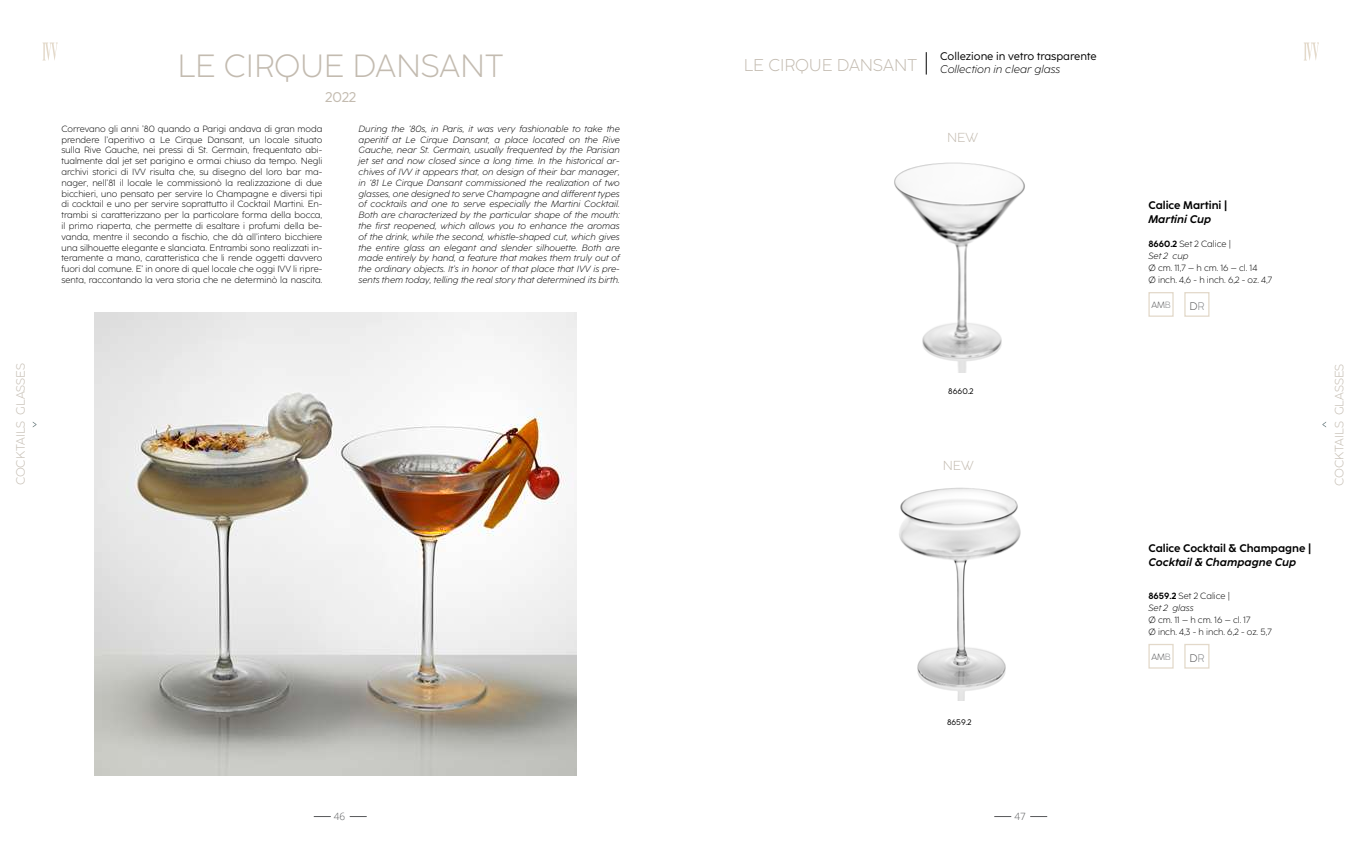
<style>
.page{position:relative;width:1361px;height:842px;background:#fff}
.page>*{position:absolute;margin:0;border:0;box-sizing:border-box;transform-origin:0 0}
.t1{font:300 32px "Coco Sharp";color:#c3bbb0}
.t2{font:300 17px "Coco Sharp";color:#c3bbb0}
.t3{font:14px "Coco Sharp";color:#c3bbb0}
.t4{font:300 13px "Coco Sharp";color:#c3bbb0}
.t5{font:300 12px "Coco Sharp";color:#c3bbb0}
.t6{font:700 11px "Coco Sharp";color:#000}
.t7{font:italic 700 11px "Coco Sharp";color:#000}
.t8{font:11px "Coco Sharp";color:#000}
.t9{font:italic 300 11px "Coco Sharp";color:#000}
.t10{font:300 11px "Coco Sharp";color:#4d4d4f}
.t11{font:300 10px "Open Sans";color:#58595b}
.t12{font:300 9px/10.8px "Coco Sharp";color:#000}
.t13{font:italic 300 9px/10.8px "Coco Sharp";color:#000;text-align:justify}
.t14{font:300 9px "Coco Sharp";letter-spacing:-.01em;color:#4d4d4f}
.t15{font:8px "Coco Sharp";color:#000}
.s1{font-weight:700}
.s2{font-style:italic}
.s3{color:#818386}
</style>
<div class="page">
<div style="left:1148px;top:292px;width:25px;height:25px;background:#fff;border:1px solid #e3d9ca"></div>
<div style="left:1184px;top:292px;width:25px;height:25px;background:#fff;border:1px solid #e3d9ca"></div>
<div style="left:1148px;top:644px;width:25px;height:25px;background:#fff;border:1px solid #e3d9ca"></div>
<div style="left:1184px;top:644px;width:25px;height:25px;background:#fff;border:1px solid #e3d9ca"></div>
<svg style="left:926px;top:52px;width:1px;height:23px"></svg>
<img style="left:94px;top:313px;width:483px;height:463px">
<img style="left:899px;top:487px;width:122px;height:213px">
<img style="left:894px;top:162px;width:131px;height:210px">
<svg style="left:314px;top:816px;width:17px;height:1px"></svg>
<svg style="left:350px;top:816px;width:17px;height:1px"></svg>
<svg style="left:994px;top:816px;width:17px;height:1px"></svg>
<svg style="left:1030px;top:816px;width:17px;height:1px"></svg>
<svg style="left:43px;top:43px;width:15px;height:18px"></svg>
<svg style="left:1304px;top:43px;width:15px;height:18px"></svg>
<h1 class="t1" style="left:177px;top:45px;width:68px">le cirque</h1>
<h1 class="t1" style="left:353px;top:45px;width:22px">dansant</h1>
<h3 class="t3" style="left:325px;top:88px;width:32px">2022</h3>
<p class="t12" style="left:61px;top:123px;width:262px;text-align:justify">Correvano gli anni ’80 quando a Parigi andava di gran moda prendere l’aperitivo a Le Cirque Dansant, un locale situato sulla Rive Gauche, nei pressi di St. Germain, frequentato abi&shy;tualmente dal jet set parigino e ormai chiuso da tempo. Negli archivi storici di IVV risulta che, su disegno del loro bar ma&shy;nager, nell’81 il locale le commissionò la realizzazione di due bicchieri, uno pensato per servire lo Champagne e diversi tipi di cocktail e uno per servire soprattutto il Cocktail Martini. En&shy;trambi si caratterizzano per la particolare forma della bocca, il primo riaperta, che permette di esaltare i profumi della be&shy;vanda, mentre il secondo a fischio, che dà all’intero bicchiere una silhouette elegante e slanciata. Entrambi sono realizzati in&shy;teramente a mano, caratteristica che li rende oggetti davvero fuori dal comune. E’ in onore di quel locale che oggi IVV li ripre&shy;senta, raccontando la vera storia che ne determinò la nascita.</p>
<p class="t13" style="left:359px;top:123px;width:263px">During the ‘80s, in Paris, it was very fashionable to take the aperitif at Le Cirque Dansant, a place located on the Rive Gauche, near St. Germain, usually frequented by the Parisian jet set and now closed since a long time. In the historical ar&shy;chives of IVV it appears that, on design of their bar manager, in ‘81 Le Cirque Dansant commissioned the realization of two glasses, one designed to serve Champagne and different types of cocktails and one to serve especially the Martini Cocktail.<br>Both are characterized by the particular shape of the mouth: the first reopened, which allows you to enhance the aromas of the drink, while the second, whistle-shaped cut, which gives the entire glass an elegant and slender silhouette. Both are made entirely by hand, a feature that makes them truly out of the ordinary objects. It’s in honor of that place that IVV is pre&shy;sents them today, telling the real story that determined its birth.</p>
<h2 class="t2" style="left:744px;top:54px;width:37px">le cirque</h2>
<h2 class="t2" style="left:837px;top:54px;width:13px">dansant</h2>
<p class="t8" style="left:940px;top:49px;width:158px">Collezione in vetro trasparente</p>
<p class="t9" style="left:940px;top:62px;width:122px">Collection in clear glass</p>
<h3 class="t4" style="left:947px;top:129px;width:33px">NEW</h3>
<p class="t6" style="left:1148px;top:197px;width:80px">Calice Martini |</p>
<p class="t7" style="left:1148px;top:212px;width:64px">Martini Cup</p>
<p class="t12" style="left:1148px;top:238px;width:84px;line-height:12px"><span class="s1">8660.2</span> Set 2 Calice |<br><span class="s2">Set 2 cup</span></p>
<p class="t12" style="left:1148px;top:262px;width:125px;line-height:12px">Ø cm. 11,7 – h cm. 16 – cl. 14<br>Ø inch. 4,6 - h inch. 6,2 - oz. 4,7</p>
<p class="t14" style="left:1151px;top:299px;width:21px">AM<span class="s3">B</span></p>
<p class="t10" style="left:1189px;top:299px;width:17px">D<span class="s3">R</span></p>
<h3 class="t5" style="left:13px;top:485px;width:123px;rotate:-90deg">cocktailS glasses</h3>
<h3 class="t5" style="left:1331px;top:486px;width:123px;rotate:-90deg">cocktailS glasses</h3>
<p class="t15" style="left:948px;top:386px;width:27px">8660.2</p>
<h3 class="t4" style="left:942px;top:457px;width:33px">NEW</h3>
<p class="t6" style="left:1148px;top:540px;width:164px">Calice Cocktail &amp; Champagne |</p>
<p class="t7" style="left:1148px;top:555px;width:149px">Cocktail &amp; Champagne Cup</p>
<p class="t15" style="left:947px;top:716px;width:26px">8659.2</p>
<p class="t11" style="left:334px;top:809px;width:13px">46</p>
<p class="t11" style="left:1014px;top:809px;width:13px">47</p>
<p class="t12" style="left:1148px;top:589px;width:83px;line-height:12px"><span class="s1">8659.2</span> Set 2 Calice |<br><span class="s2">Set 2 glass</span></p>
<p class="t12" style="left:1148px;top:613px;width:125px;line-height:12px">Ø cm. 11 – h cm. 16 – cl. 17<br>Ø inch. 4,3 - h inch. 6,2 - oz. 5,7</p>
<p class="t14" style="left:1151px;top:651px;width:21px">AM<span class="s3">B</span></p>
<p class="t10" style="left:1189px;top:651px;width:17px">D<span class="s3">R</span></p>
</div>
